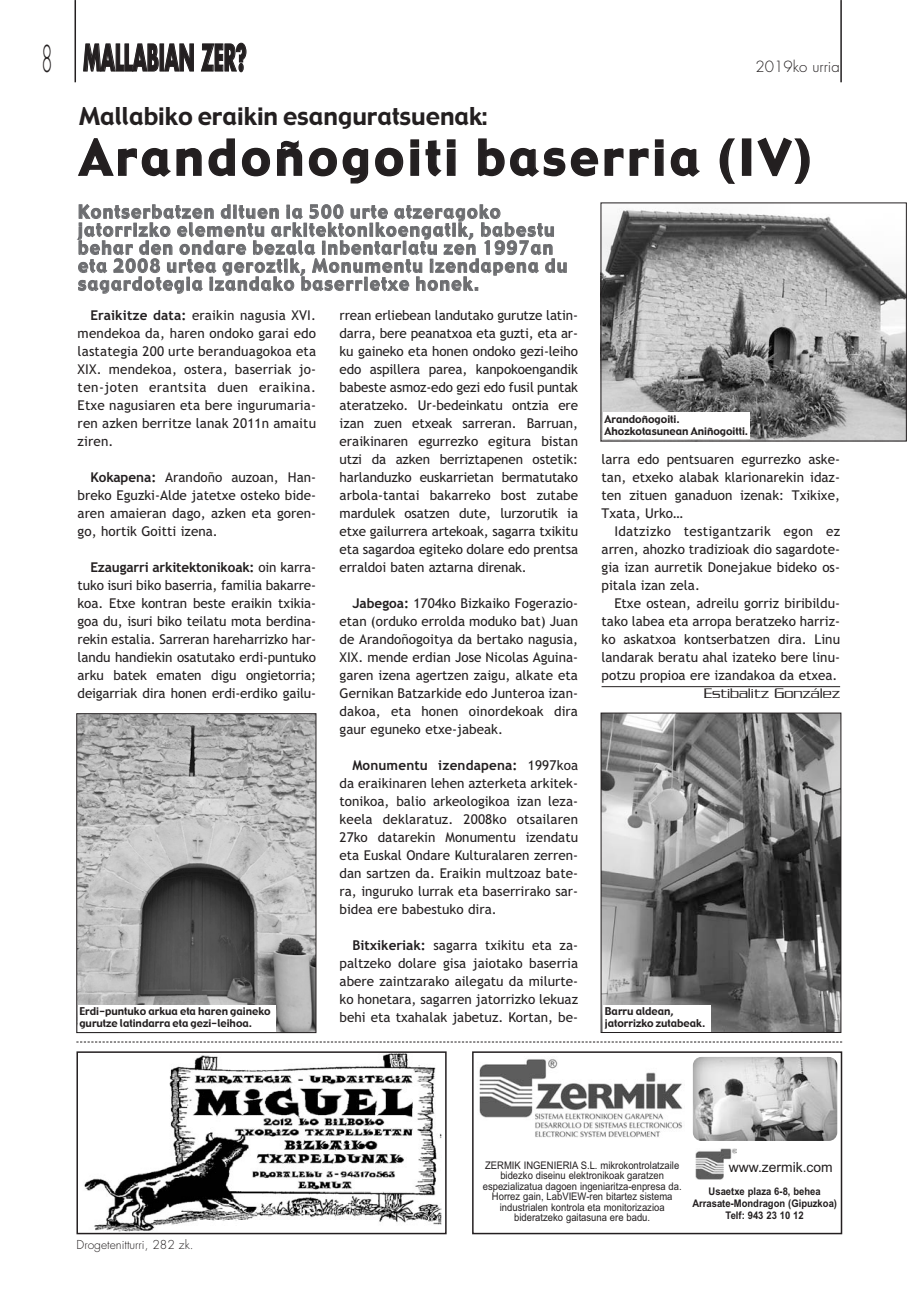
<style>
.page{position:relative;width:919px;height:1289px;background:#fff}
.page>*{position:absolute;margin:0;border:0;box-sizing:border-box;transform-origin:0 0}
.t1{font:48px "Gadget";letter-spacing:.085em;color:#231f20}
.t2{font:700 36px "Futura";color:#231f20;scale:.5 1}
.t3{font:24px "Gadget";color:#231f20}
.t4{font:18px/18px "Gadget";letter-spacing:.085em;color:#6c6d70;scale:.95 1}
.t5{font:300 15px "Serpentine";color:#231f20}
.t6{font:300 15px "Futura";color:#231f20}
.t7{font:13.8px "Arial";color:#231f20}
.t8{font:13.5px/18px "Trebuchet MS";color:#231f20;text-align:justify}
.t9{font:300 12px "Futura";color:#231f20}
.t10{font:10.5px/10.5px "Arial";color:#231f20;text-align:center;scale:.9 1}
.t11{font:10.5px/12.6px "Gadget";color:#231f20}
.t12{font:700 10.5px/12px "Arial";color:#231f20;text-align:center;scale:.9 1}
.s1{font-weight:300}
.s2{font-weight:700}
</style>
<div class="page">
<hr style="left:601px;top:686px;width:239px;height:1px;background:#231f20">
<hr style="left:74px;top:1px;width:2px;height:81px;background:#231f20">
<hr style="left:840px;top:1px;width:1px;height:81px;background:#231f20">
<svg style="left:76px;top:1041px;width:766px;height:1px"></svg>
<img style="left:84px;top:1054px;width:358px;height:177px">
<div style="left:76px;top:1051px;width:370px;height:183px;border:2px solid #231f20"></div>
<div style="left:472px;top:1051px;width:370px;height:183px;border:2px solid #231f20"></div>
<img style="left:692px;top:1056px;width:145px;height:84px;border-radius:9px">
<img style="left:479px;top:1059px;width:204px;height:79px">
<img style="left:695px;top:1148px;width:41px;height:31px">
<div style="left:727px;top:1160px;width:107px;height:17px;background:#fff"></div>
<img style="left:602px;top:209px;width:302px;height:230px">
<img style="left:602px;top:714px;width:237px;height:316px">
<div style="left:600px;top:712px;width:241px;height:320px;border:1px solid #231f20"></div>
<img style="left:78px;top:715px;width:236px;height:315px">
<div style="left:76px;top:713px;width:240px;height:319px;border:1px solid #231f20"></div>
<div style="left:603px;top:1004px;width:107px;height:27px;background:#fff"></div>
<div style="left:78px;top:1004px;width:198px;height:27px;background:#fff"></div>
<div style="left:603px;top:412px;width:146px;height:27px;background:#fff"></div>
<h2 class="t2" style="left:41px;top:41px;width:412px"><span class="s1">8</span> MALLABIAN ZER?</h2>
<p class="t6" style="left:755px;top:59px;width:86px">2019ko urria</p>
<h3 class="t3" style="left:79px;top:107px;width:409px">Mallabiko eraikin esanguratsuenak:</h3>
<h1 class="t1" style="left:80px;top:139px;width:733px">Arandoñogoiti baserria (IV)</h1>
<p class="t4" style="left:78px;top:204px;width:516px">Kontserbatzen dituen ia 500 urte atzeragoko jatorrizko elementu arkitektonikoengatik, babestu behar den ondare bezala inbentariatu zen 1997an eta 2008 urtea geroztik, Monumentu izendapena du sagardotegia izandako baserrietxe honek.</p>
<p class="t8" style="left:78px;top:307px;width:240px;text-indent:13px"><span class="s2">Eraikitze data:</span> eraikin nagusia XVI. mendekoa da, haren ondoko garai edo lastategia 200 urte beranduagokoa eta XIX. mendekoa, ostera, baserriak jo&shy;ten-joten erantsita duen eraikina.<br>Etxe nagusiaren eta bere ingurumaria&shy;ren azken berritze lanak 2011n amaitu ziren.</p>
<p class="t8" style="left:78px;top:469px;width:240px;text-indent:13px"><span class="s2">Kokapena:</span> Arandoño auzoan, Han&shy;breko Eguzki-Alde jatetxe osteko bide&shy;aren amaieran dago, azken eta goren&shy;go, hortik Goitti izena.</p>
<p class="t8" style="left:78px;top:559px;width:240px;text-indent:13px"><span class="s2">Ezaugarri arkitektonikoak:</span> oin karra&shy;tuko isuri biko baserria, familia bakarre&shy;koa. Etxe kontran beste eraikin txikia&shy;goa du, isuri biko teilatu mota berdina&shy;rekin estalia. Sarreran hareharrizko har&shy;landu handiekin osatutako erdi-puntuko arku batek ematen digu ongietorria; deigarriak dira honen erdi-erdiko gailu-</p>
<p class="t11" style="left:79px;top:1005px;width:193px">Erdi-puntuko arkua eta haren gaineko gurutze latindarra eta gezi-leihoa.</p>
<p class="t8" style="left:339px;top:307px;width:240px">rrean erliebean landutako gurutze latin&shy;darra, bere peanatxoa eta guzti, eta ar&shy;ku gaineko eta honen ondoko gezi-leiho edo aspillera parea, kanpokoengandik babeste asmoz-edo gezi edo fusil puntak ateratzeko. Ur-bedeinkatu ontzia ere izan zuen etxeak sarreran. Barruan, eraikinaren egurrezko egitura bistan utzi da azken berriztapenen ostetik: harlanduzko euskarrietan bermatutako arbola-tantai bakarreko bost zutabe mardulek osatzen dute, lurzorutik ia etxe gailurrera artekoak, sagarra txikitu eta sagardoa egiteko dolare edo prentsa erraldoi baten aztarna direnak.</p>
<p class="t8" style="left:339px;top:595px;width:240px;text-indent:13px"><span class="s2">Jabegoa:</span> 1704ko Bizkaiko Fogerazio&shy;etan (orduko errolda moduko bat) Juan de Arandoñogoitya da bertako nagusia, XIX. mende erdian Jose Nicolas Aguina&shy;garen izena agertzen zaigu, alkate eta Gernikan Batzarkide edo Junteroa izan&shy;dakoa, eta honen oinordekoak dira gaur eguneko etxe-jabeak.</p>
<p class="t8" style="left:339px;top:757px;width:240px;text-indent:13px"><span class="s2">Monumentu izendapena:</span> 1997koa da eraikinaren lehen azterketa arkitek&shy;tonikoa, balio arkeologikoa izan leza&shy;keela deklaratuz. 2008ko otsailaren 27ko datarekin Monumentu izendatu eta Euskal Ondare Kulturalaren zerren&shy;dan sartzen da. Eraikin multzoaz bate&shy;ra, inguruko lurrak eta baserrirako sar&shy;bidea ere babestuko dira.</p>
<p class="t8" style="left:339px;top:937px;width:240px;text-indent:13px"><span class="s2">Bitxikeriak:</span> sagarra txikitu eta za&shy;paltzeko dolare gisa jaiotako baserria abere zaintzarako ailegatu da milurte&shy;ko honetara, sagarren jatorrizko lekuaz behi eta txahalak jabetuz. Kortan, be-</p>
<p class="t11" style="left:604px;top:413px;width:145px">Arandoñogoiti.<br>Ahozkotasunean Aniñogoitti.</p>
<p class="t8" style="left:601px;top:451px;width:240px">larra edo pentsuaren egurrezko aske&shy;tan, etxeko alabak klarionarekin idaz&shy;ten zituen ganaduon izenak: Txikixe, Txata, Urko…</p>
<p class="t8" style="left:601px;top:523px;width:240px;text-indent:13px">Idatzizko testigantzarik egon ez arren, ahozko tradizioak dio sagardote&shy;gia izan aurretik Donejakue bideko os&shy;pitala izan zela.</p>
<p class="t8" style="left:601px;top:595px;width:240px;text-indent:13px">Etxe ostean, adreilu gorriz biribildu&shy;tako labea eta arropa beratzeko harriz&shy;ko askatxoa kontserbatzen dira. Linu landarak beratu ahal izateko bere linu&shy;potzu propioa ere izandakoa da etxea.</p>
<p class="t5" style="left:703px;top:687px;width:138px">Estibalitz González</p>
<p class="t11" style="left:604px;top:1005px;width:102px">Barru aldean, jatorrizko zutabeak.</p>
<p class="t9" style="left:77px;top:1238px;width:118px">Drogetenitturri, 282 zk.</p>
<p class="t10" style="left:482px;top:1160px;width:222px">ZERMIK INGENIERIA S.L. mikrokontrolatzaile bidezko diseinu elektronikoak garatzen espezializatua dagoen ingeniaritza-enpresa da.<br>Horrez gain, LabVIEW-ren bitartez sistema industrialen kontrola eta monitorizazioa bideratzeko gaitasuna ere badu.</p>
<p class="t7" style="left:728px;top:1162px;width:105px">www.zermik.com</p>
<p class="t12" style="left:692px;top:1185px;width:162px">Usaetxe plaza 6-8, behea<br>Arrasate-Mondragon (Gipuzkoa)<br>Telf: 943 23 10 12</p>
</div>
